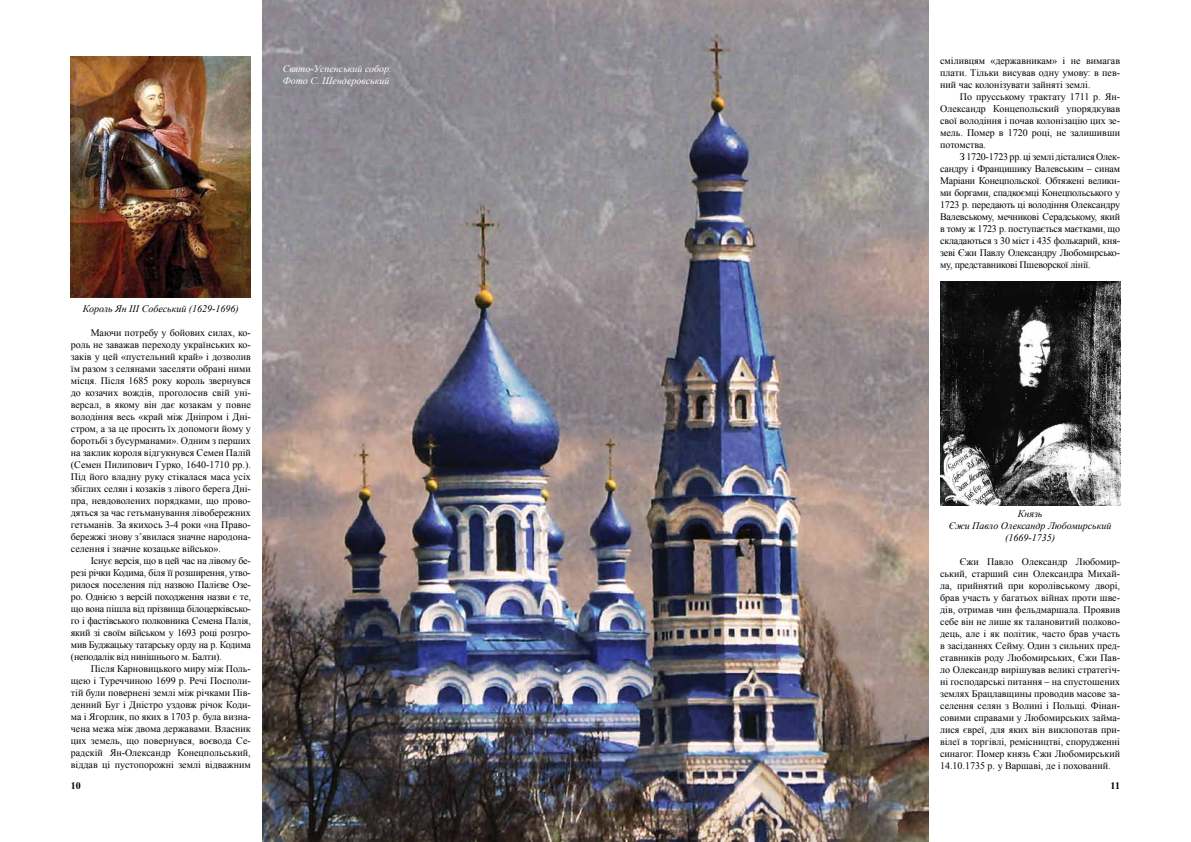
<style>
.page{position:relative;width:1191px;height:842px;background:#fff}
.page>*{position:absolute;margin:0;border:0;box-sizing:border-box;transform-origin:0 0}
.t1{font:10px/12px "Times New Roman";color:#000;text-align:justify}
.t2{font:italic 10px/12px "Times New Roman";color:#000;text-align:center}
.t3{font:italic 10px/12px "Times New Roman";color:#fff}
.t4{font:700 10px "Times New Roman";color:#000}
</style>
<div class="page">
<img style="left:940px;top:282px;width:180px;height:223px">
<img style="left:71px;top:57px;width:180px;height:240px">
<img style="left:263px;top:0;width:665px;height:842px">
<p class="t3" style="left:283px;top:63px;width:110px">Свято-Успенський собор.<br>Фото С. Шендеровський</p>
<p class="t2" style="left:83px;top:302px;width:158px">Король Ян III Собеський (1629-1696)</p>
<p class="t1" style="left:71px;top:326px;width:181px;text-indent:20px">Маючи потребу у бойових силах, ко&shy;роль не заважав переходу українських ко&shy;заків у цей «пустельний край» і дозволив їм разом з селянами заселяти обрані ними місця. Після 1685 року король звернувся до козачих вождів, проголосив свій уні&shy;версал, в якому він дає козакам у повне володіння весь «край між Дніпром і Дні&shy;стром, а за це просить їх допомоги йому у боротьбі з бусурманами». Одним з перших на заклик короля відгукнувся Семен Палій (Семен Пилипович Гурко, 1640-1710 рр.).<br>Під його владну руку стікалася маса усіх збіглих селян і козаків з лівого берега Дні&shy;пра, невдоволених порядками, що прово&shy;дяться за час гетьманування лівобережних гетьманів. За якихось 3-4 роки «на Право&shy;бережжі знову з’явилася значне народона&shy;селення і значне козацьке військо».</p>
<p class="t1" style="left:71px;top:554px;width:181px;text-indent:20px">Існує версія, що в цей час на лівому бе&shy;резі річки Кодима, біля її розширення, утво&shy;рилося поселення під назвою Палієве Озе&shy;ро. Однією з версій походження назви є те, що вона пішла від прізвища білоцерківсько&shy;го і фастівського полковника Семена Палія, який зі своїм військом у 1693 році розгро&shy;мив Буджацьку татарську орду на р. Кодима (неподалік від нинішнього м. Балти).</p>
<p class="t1" style="left:71px;top:662px;width:181px;text-indent:20px">Після Карновицького миру між Поль&shy;щею і Туреччиною 1699 р. Речі Посполи&shy;тій були повернені землі між річками Пів&shy;денний Буг і Дністро уздовж річок Коди&shy;ма і Ягорлик, по яких в 1703 р. була визна&shy;чена межа між двома державами. Власник цих земель, що повернувся, воєвода Се&shy;радскій Ян-Олександр Конецпольський, віддав ці пустопорожні землі відважним</p>
<p class="t1" style="left:940px;top:54px;width:181px">сміливцям «державникам» і не вимагав плати. Тільки висував одну умову: в пев&shy;ний час колонізувати зайняті землі.</p>
<p class="t1" style="left:940px;top:90px;width:181px;text-indent:20px">По прусському трактату 1711 р. Ян-Олександр Концепольский упорядкував свої володіння і почав колонізацію цих зе&shy;мель. Помер в 1720 році, не залишивши потомства.</p>
<p class="t1" style="left:940px;top:150px;width:181px;text-indent:20px">З 1720-1723 рр. ці землі дісталися Олек&shy;сандру і Францишику Валевським – синам Маріани Конецпольскої. Обтяжені велики&shy;ми боргами, спадкоємці Конецпольського у 1723 р. передають ці володіння Олександру Валевському, мечникові Серадському, який в тому ж 1723 р. поступається маєтками, що складаються з 30 міст і 435 фолькарий, кня&shy;зеві Єжи Павлу Олександру Любомирсько&shy;му, представникові Пшеворскої лінії.</p>
<p class="t2" style="left:948px;top:507px;width:164px">Князь<br>Єжи Павло Олександр Любомирський (1669-1735)</p>
<p class="t1" style="left:940px;top:555px;width:181px;text-indent:20px">Єжи Павло Олександр Любомир&shy;ський, старший син Олександра Михай&shy;ла, прийнятий при королівському дворі, брав участь у багатьох війнах проти шве&shy;дів, отримав чин фельдмаршала. Проявив себе він не лише як талановитий полково&shy;дець, але і як політик, часто брав участь в засіданнях Сейму. Один з сильних пред&shy;ставників роду Любомирських, Єжи Пав&shy;ло Олександр вирішував великі стратегіч&shy;ні господарські питання – на спустошених землях Брацлавщины проводив масове за&shy;селення селян з Волині і Польщі. Фінан&shy;совими справами у Любомирських займа&shy;лися євреї, для яких він виклопотав при&shy;вілеї в торгівлі, ремісництві, спорудженні синагог. Помер князь Єжи Любомирський 14.10.1735 р. у Варшаві, де і похований.</p>
<p class="t4" style="left:71px;top:779px;width:11px">10</p>
<p class="t4" style="left:1110px;top:779px;width:11px">11</p>
</div>
